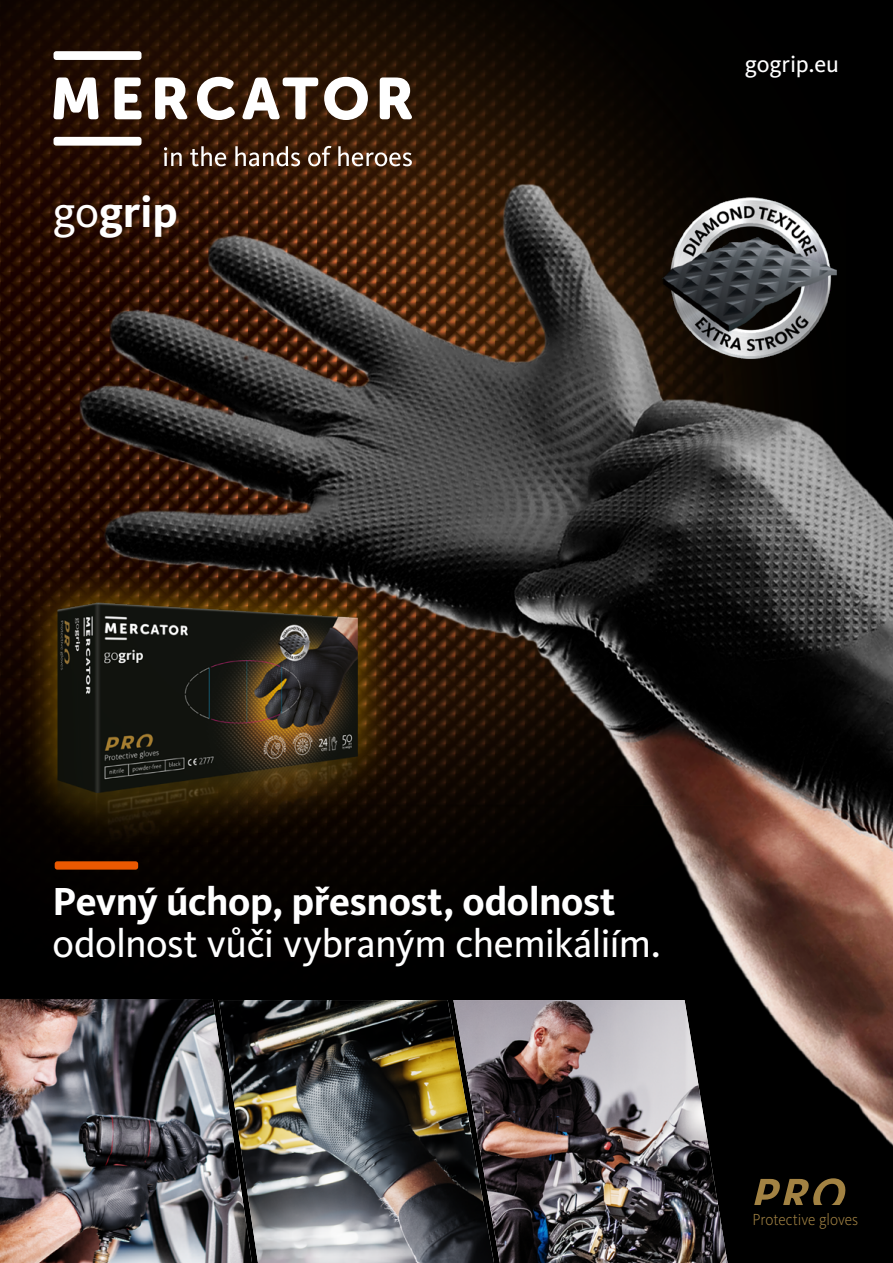
<style>
.page{position:relative;width:893px;height:1263px;background:#fff}
.page>*{position:absolute;margin:0;border:0;box-sizing:border-box;transform-origin:0 0}
.t1{font:700 45px "Kievit Pro";color:#fff}
.t2{font:40.5px "Kievit Pro";letter-spacing:-.015em;color:#fff}
.t3{font:700 40.5px "Kievit Pro";letter-spacing:-.01em;color:#fff}
.t4{font:24px "Kievit Pro";letter-spacing:-.005em;color:#fff}
.t5{font:300 16.65px "Kievit Pro";color:#a28243;scale:.93 1}
.s1{font-weight:400}
</style>
<div class="page">
<img style="left:0;top:0;width:893px;height:1234px">
<div style="left:0;top:1234px;width:893px;height:29px;background:#000"></div>
<img style="left:252px;top:1000px;width:201px;height:263px">
<img style="left:0;top:999px;width:252px;height:264px">
<img style="left:453px;top:1000px;width:274px;height:263px">
<img style="left:611px;top:166px;width:271px;height:228px">
<img style="left:17px;top:549px;width:374px;height:461px">
<svg style="left:53px;top:77px;width:46px;height:42px"></svg>
<svg style="left:114px;top:77px;width:28px;height:42px"></svg>
<div style="left:54px;top:137px;width:88px;height:9px;background:#fff;border-radius:3px"></div>
<div style="left:54px;top:51px;width:88px;height:9px;background:#fff;border-radius:3px"></div>
<svg style="left:155px;top:77px;width:33px;height:42px"></svg>
<svg style="left:197px;top:77px;width:38px;height:43px"></svg>
<svg style="left:242px;top:77px;width:76px;height:42px"></svg>
<svg style="left:324px;top:77px;width:44px;height:43px"></svg>
<svg style="left:380px;top:77px;width:33px;height:42px"></svg>
<svg style="left:164px;top:146px;width:248px;height:20px;background:#6c5446"></svg>
<div style="left:55px;top:861px;width:83px;height:9px;background:#ea5901;border-radius:3px"></div>
<svg style="left:754px;top:1178px;width:93px;height:27px;background:#493a1e"></svg>
<p class="t1" style="left:53px;top:185px;width:126px"><span class="s1">go</span>grip</p>
<p class="t4" style="left:745px;top:50px;width:96px">gogrip.eu</p>
<p class="t3" style="left:53px;top:877px;width:564px">Pevný úchop, přesnost, odolnost</p>
<p class="t2" style="left:53px;top:919px;width:609px">odolnost vůči vybraným chemikáliím.</p>
<p class="t5" style="left:753px;top:1209px;width:115px">Protective gloves</p>
</div>
